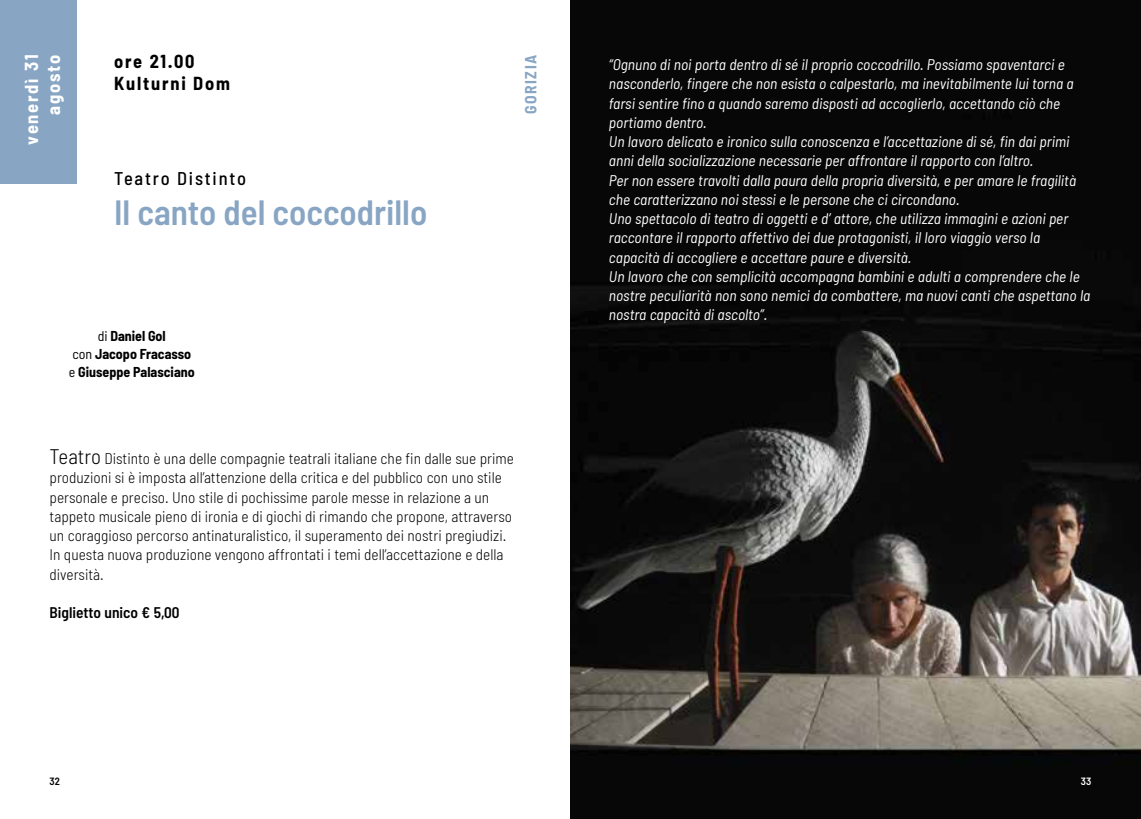
<style>
.page{position:relative;width:1141px;height:819px;background:#fff}
.page>*{position:absolute;margin:0;border:0;box-sizing:border-box;transform-origin:0 0}
.t1{font:600 semi-condensed 35px "Barlow";color:#88a6c4}
.t2{font:700 semi-condensed 18.38px/22.1px "Barlow";letter-spacing:.1em;color:#000}
.t3{font:700 semi-condensed 18.38px/22.1px "Barlow";letter-spacing:.1em;color:#fff;text-align:right}
.t4{font:500 semi-condensed 18.38px "Barlow";letter-spacing:.1em;color:#000}
.t5{font:700 semi-condensed 15.75px "Barlow";letter-spacing:.1em;color:#88a6c4}
.t6{font:italic semi-condensed 15.4px/19.2px "Barlow";color:#fff}
.t7{font:300 semi-condensed 15.4px/19.2px "Barlow";color:#000}
.t8{font:600 semi-condensed 15.4px "Barlow";color:#000}
.t9{font:700 semi-condensed 14px/18.4px "Barlow";color:#000;text-align:center}
.t10{font:600 semi-condensed 10.5px "Barlow";color:#000}
.t11{font:600 semi-condensed 10.5px "Barlow";color:#fff}
.s1{font-weight:400}
.s2{font-size:21px}
</style>
<div class="page">
<img style="left:570px;top:0;width:571px;height:819px">
<div style="left:0;top:0;width:77px;height:184px;background:#88a6c4"></div>
<p class="t3" style="left:20px;top:145px;width:92px;rotate:-90deg">venerdì 31 agosto</p>
<p class="t2" style="left:114px;top:50px;width:117px">ore 21.00<br>Kulturni Dom</p>
<p class="t6" style="left:609px;top:54px;width:483px">“Ognuno di noi porta dentro di sé il proprio coccodrillo. Possiamo spaventarci e nasconderlo, fingere che non esista o calpestarlo, ma inevitabilmente lui torna a farsi sentire fino a quando saremo disposti ad accoglierlo, accettando ciò che portiamo dentro.<br>Un lavoro delicato e ironico sulla conoscenza e l’accettazione di sé, fin dai primi anni della socializzazione necessarie per affrontare il rapporto con l’altro.<br>Per non essere travolti dalla paura della propria diversità, e per amare le fragilità che caratterizzano noi stessi e le persone che ci circondano.<br>Uno spettacolo di teatro di oggetti e d’ attore, che utilizza immagini e azioni per raccontare il rapporto affettivo dei due protagonisti, il loro viaggio verso la capacità di accogliere e accettare paure e diversità.<br>Un lavoro che con semplicità accompagna bambini e adulti a comprendere che le nostre peculiarità non sono nemici da combattere, ma nuovi canti che aspettano la nostra capacità di ascolto”.</p>
<p class="t5" style="left:521px;top:114px;width:61px;rotate:-90deg">GORIZIA</p>
<p class="t4" style="left:114px;top:167px;width:134px">Teatro Distinto</p>
<h1 class="t1" style="left:114px;top:190px;width:315px">Il canto del coccodrillo</h1>
<p class="t9" style="left:69px;top:326px;width:127px"><span class="s1">di</span> Daniel Gol<br><span class="s1">con</span> Jacopo Fracasso <span class="s1">e</span> Giuseppe Palasciano</p>
<p class="t7" style="left:50px;top:448px;width:466px"><span class="s2">Teatro</span> Distinto è una delle compagnie teatrali italiane che fin dalle sue prime produzioni si è imposta all’attenzione della critica e del pubblico con uno stile personale e preciso. Uno stile di pochissime parole messe in relazione a un tappeto musicale pieno di ironia e di giochi di rimando che propone, attraverso un coraggioso percorso antinaturalistico, il superamento dei nostri pregiudizi.<br>In questa nuova produzione vengono affrontati i temi dell’accettazione e della diversità.</p>
<p class="t8" style="left:50px;top:603px;width:131px">Biglietto unico € 5,00</p>
<p class="t10" style="left:50px;top:774px;width:12px">32</p>
<p class="t11" style="left:1081px;top:774px;width:12px">33</p>
</div>
